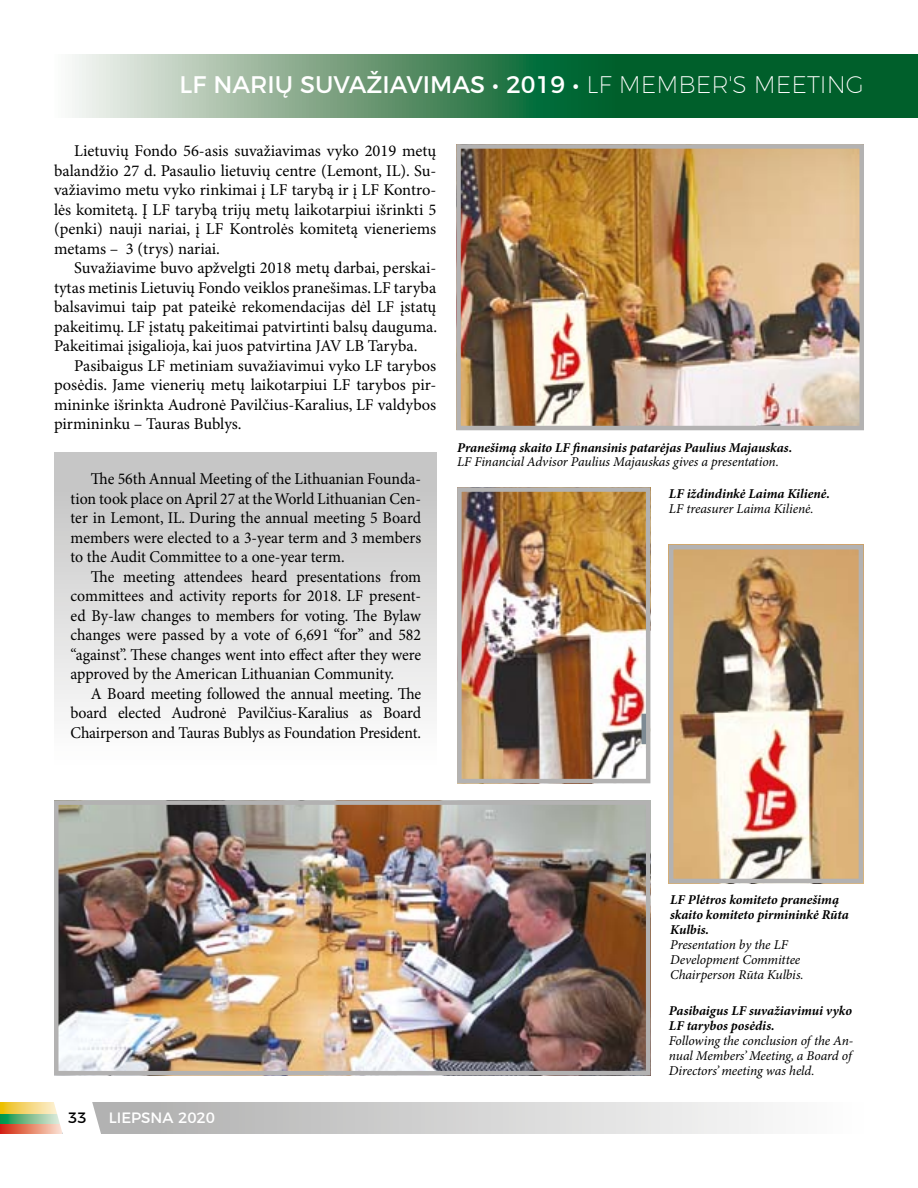
<style>
.page{position:relative;width:918px;height:1188px;background:#fff}
.page>*{position:absolute;margin:0;border:0;box-sizing:border-box;transform-origin:0 0}
.t1{font:24px "Montserrat";color:#fff}
.t2{font:16.5px/19.5px "Minion Pro";letter-spacing:-.005em;color:#000;text-align:justify}
.t3{font:16.5px/19.5px "Minion Pro";letter-spacing:-.005em;color:#000;text-align:justify;scale:.96 1}
.t4{font:15px "Montserrat";color:#fff}
.t5{font:15px "Montserrat";color:#000}
.t6{font:italic 13.5px/15px "Minion Pro";letter-spacing:-.01em;color:#000}
.t7{font:italic 700 13.5px/15px "Minion Pro";letter-spacing:-.005em;color:#000}
.s1{font-weight:200}
</style>
<div class="page">
<svg style="left:0;top:1124px;width:53px;height:10px"></svg>
<svg style="left:0;top:1113px;width:53px;height:11px"></svg>
<svg style="left:0;top:1103px;width:53px;height:10px"></svg>
<div style="left:63px;top:1103px;width:801px;height:31px;background:linear-gradient(to right,#aaaaa9,#fff)"></div>
<svg style="left:53px;top:1102px;width:49px;height:32px"></svg>
<div style="left:54px;top:453px;width:382px;height:311px;background:linear-gradient(to bottom,#c1c1c0,#fefefe)"></div>
<svg style="left:72px;top:54px;width:846px;height:64px;background:#498a63"></svg>
<img style="left:461px;top:149px;width:398px;height:276px">
<div style="left:456px;top:144px;width:408px;height:286px;border:4px solid #b3b2b2"></div>
<img style="left:674px;top:550px;width:184px;height:328px">
<div style="left:669px;top:545px;width:194px;height:338px;border:4px solid #b3b2b2"></div>
<img style="left:462px;top:492px;width:183px;height:286px">
<div style="left:457px;top:487px;width:193px;height:296px;border:4px solid #b3b2b2"></div>
<hr style="left:642px;top:714px;width:4px;height:30px;background:#7d8a93">
<img style="left:59px;top:805px;width:586px;height:265px">
<div style="left:54px;top:800px;width:596px;height:275px;border:4px solid #b3b2b2"></div>
<h1 class="t1" style="left:180px;top:66px;width:686px">LF NARIŲ SUVAŽIAVIMAS • 2019 • <span class="s1">LF MEMBER'S MEETING</span></h1>
<p class="t2" style="left:54px;top:142px;width:384px;text-indent:20px">Lietuvių Fondo 56-asis suvažiavimas vyko 2019 metų balandžio 27 d. Pasaulio lietuvių centre (Lemont, IL). Su&shy;važiavimo metu vyko rinkimai į LF tarybą ir į LF Kontro&shy;lės komitetą. Į LF tarybą trijų metų laikotarpiui išrinkti 5 (penki) nauji nariai, į LF Kontrolės komitetą vieneriems metams – 3 (trys) nariai.</p>
<p class="t2" style="left:54px;top:259px;width:385px;text-indent:20px">Suvažiavime buvo apžvelgti 2018 metų darbai, perskai&shy;tytas metinis Lietuvių Fondo veiklos pranešimas. LF taryba balsavimui taip pat pateikė rekomendacijas dėl LF įstatų pakeitimų. LF įstatų pakeitimai patvirtinti balsų dauguma.<br>Pakeitimai įsigalioja, kai juos patvirtina JAV LB Taryba.</p>
<p class="t2" style="left:54px;top:356px;width:384px;text-indent:20px">Pasibaigus LF metiniam suvažiavimui vyko LF tarybos posėdis. Jame vienerių metų laikotarpiui LF tarybos pir&shy;mininke išrinkta Audronė Pavilčius-Karalius, LF valdybos pirmininku – Tauras Bublys.</p>
<p class="t3" style="left:71px;top:470px;width:367px;text-indent:20px">The 56th Annual Meeting of the Lithuanian Founda&shy;tion took place on April 27 at the World Lithuanian Cen&shy;ter in Lemont, IL. During the annual meeting 5 Board members were elected to a 3-year term and 3 members to the Audit Committee to a one-year term.</p>
<p class="t3" style="left:71px;top:568px;width:367px;text-indent:20px">The meeting attendees heard presentations from committees and activity reports for 2018. LF present&shy;ed By-law changes to members for voting. The Bylaw changes were passed by a vote of 6,691 “for” and 582 “against”. These changes went into effect after they were approved by the American Lithuanian Community.</p>
<p class="t3" style="left:71px;top:685px;width:367px;text-indent:20px">A Board meeting followed the annual meeting. The board elected Audronė Pavilčius-Karalius as Board Chairperson and Tauras Bublys as Foundation President.</p>
<p class="t7" style="left:457px;top:440px;width:337px">Pranešimą skaito LF finansinis patarėjas Paulius Majauskas.</p>
<p class="t6" style="left:457px;top:455px;width:323px">LF Financial Advisor Paulius Majauskas gives a presentation.</p>
<p class="t7" style="left:669px;top:486px;width:163px">LF iždindinkė Laima Kilienė.</p>
<p class="t6" style="left:669px;top:501px;width:146px">LF treasurer Laima Kilienė.</p>
<p class="t5" style="left:68px;top:1106px;width:20px">33</p>
<p class="t4" style="left:109px;top:1106px;width:108px">LIEPSNA 2020</p>
<p class="t7" style="left:670px;top:892px;width:180px">LF Plėtros komiteto pranešimą skaito komiteto pirmininkė Rūta<br>Kulbis.</p>
<p class="t6" style="left:670px;top:937px;width:135px">Presentation by the LF<br>Development Committee<br>Chairperson Rūta Kulbis.</p>
<p class="t7" style="left:669px;top:1003px;width:185px">Pasibaigus LF suvažiavimui vyko<br>LF tarybos posėdis.</p>
<p class="t6" style="left:669px;top:1033px;width:186px">Following the conclusion of the An&shy;nual Members’ Meeting, a Board of<br>Directors’ meeting was held.</p>
</div>
